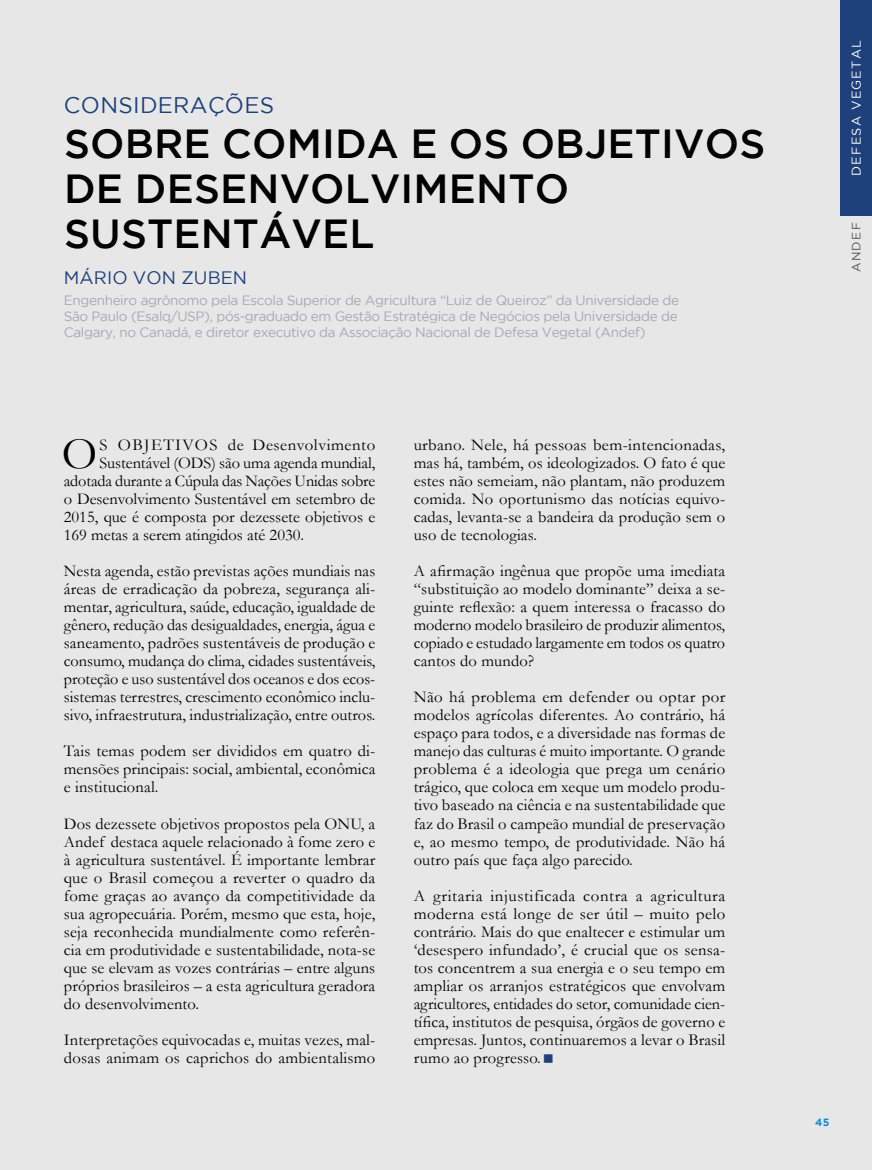
<style>
.page{position:relative;width:872px;height:1170px;background:#fff}
.page>*{position:absolute;margin:0;border:0;box-sizing:border-box;transform-origin:0 0}
.t1{font:45.3px "Garamond";color:#000}
.t2{font:500 40.5px/45px "Gotham";letter-spacing:.005em;color:#000}
.t3{font:22.5px "Gotham";letter-spacing:.015em;color:#1e407b}
.t4{font:18px "Gotham";letter-spacing:.005em;color:#1e407b}
.t5{font:16.5px/18px "Garamond";letter-spacing:.01em;color:#000;text-align:justify}
.t6{font:16.5px "Garamond";letter-spacing:-.01em;color:#000}
.t7{font:16.5px "Garamond";letter-spacing:.03em;color:#000}
.t8{font:13.5px/16.2px "Gotham";letter-spacing:-.025em;color:#a7a9ac;text-align:justify}
.t9{font:12.75px "Gotham";letter-spacing:.095em;color:#fff}
.t10{font:12px "Gotham";letter-spacing:.115em;color:#515254}
.t11{font:700 10.5px "Gotham";color:#0e8ece}
</style>
<div class="page">
<div style="left:0;top:0;width:872px;height:1169px;background:#e7e7e8"></div>
<div style="left:840px;top:0;width:32px;height:216px;background:#1e407b"></div>
<h3 class="t3" style="left:64px;top:92px;width:212px">CONSIDERAÇÕES</h3>
<h2 class="t2" style="left:64px;top:120px;width:702px">SOBRE COMIDA E OS OBJETIVOS<br>DE DESENVOLVIMENTO<br>SUSTENTÁVEL</h2>
<p class="t4" style="left:64px;top:268px;width:185px">MÁRIO VON ZUBEN</p>
<p class="t8" style="left:64px;top:291px;width:617px">Engenheiro agrônomo pela Escola Superior de Agricultura “Luiz de Queiroz” da Universidade de São Paulo (Esalq/USP), pós-graduado em Gestão Estratégica de Negócios pela Universidade de Calgary, no Canadá, e diretor executivo da Associação Nacional de Defesa Vegetal (Andef)</p>
<h1 class="t1" style="left:62px;top:427px;width:37px">O</h1>
<p class="t7" style="left:99px;top:435px;width:277px">S OBJETIVOS de Desenvolvimento</p>
<p class="t5" style="left:99px;top:454px;width:277px">Sustentável (ODS) são uma agenda mundial,</p>
<p class="t6" style="left:64px;top:471px;width:313px">adotada durante a Cúpula das Nações Unidas sobre</p>
<p class="t5" style="left:64px;top:490px;width:313px">o Desenvolvimento Sustentável em setembro de</p>
<p class="t5" style="left:64px;top:508px;width:313px">2015, que é composta por dezessete objetivos e</p>
<p class="t5" style="left:64px;top:526px;width:242px">169 metas a serem atingidos até 2030.</p>
<p class="t5" style="left:64px;top:562px;width:313px">Nesta agenda, estão previstas ações mundiais nas áreas de erradicação da pobreza, segurança ali&shy;mentar, agricultura, saúde, educação, igualdade de gênero, redução das desigualdades, energia, água e saneamento, padrões sustentáveis de produção e consumo, mudança do clima, cidades sustentáveis, proteção e uso sustentável dos oceanos e dos ecos&shy;sistemas terrestres, crescimento econômico inclu&shy;sivo, infraestrutura, industrialização, entre outros.</p>
<p class="t5" style="left:64px;top:742px;width:313px">Tais temas podem ser divididos em quatro di&shy;mensões principais: social, ambiental, econômica e institucional.</p>
<p class="t5" style="left:64px;top:814px;width:313px">Dos dezessete objetivos propostos pela ONU, a Andef destaca aquele relacionado à fome zero e à agricultura sustentável. É importante lembrar que o Brasil começou a reverter o quadro da fome graças ao avanço da competitividade da sua agropecuária. Porém, mesmo que esta, hoje, seja reconhecida mundialmente como referên&shy;cia em produtividade e sustentabilidade, nota-se que se elevam as vozes contrárias – entre alguns próprios brasileiros – a esta agricultura geradora do desenvolvimento.</p>
<p class="t5" style="left:64px;top:1030px;width:313px">Interpretações equivocadas e, muitas vezes, mal&shy;dosas animam os caprichos do ambientalismo</p>
<p class="t5" style="left:414px;top:436px;width:313px">urbano. Nele, há pessoas bem-intencionadas, mas há, também, os ideologizados. O fato é que estes não semeiam, não plantam, não produzem comida. No oportunismo das notícias equivo&shy;cadas, levanta-se a bandeira da produção sem o uso de tecnologias.</p>
<p class="t5" style="left:414px;top:562px;width:313px">A afirmação ingênua que propõe uma imediata “substituição ao modelo dominante” deixa a se&shy;guinte reflexão: a quem interessa o fracasso do moderno modelo brasileiro de produzir alimentos, copiado e estudado largamente em todos os quatro cantos do mundo?</p>
<p class="t5" style="left:414px;top:688px;width:313px">Não há problema em defender ou optar por modelos agrícolas diferentes. Ao contrário, há espaço para todos, e a diversidade nas formas de manejo das culturas é muito importante. O grande problema é a ideologia que prega um cenário trágico, que coloca em xeque um modelo produ&shy;tivo baseado na ciência e na sustentabilidade que faz do Brasil o campeão mundial de preservação e, ao mesmo tempo, de produtividade. Não há outro país que faça algo parecido.</p>
<p class="t5" style="left:414px;top:886px;width:313px">A gritaria injustificada contra a agricultura moderna está longe de ser útil – muito pelo contrário. Mais do que enaltecer e estimular um ‘desespero infundado’, é crucial que os sensa&shy;tos concentrem a sua energia e o seu tempo em ampliar os arranjos estratégicos que envolvam agricultores, entidades do setor, comunidade cien&shy;tífica, institutos de pesquisa, órgãos de governo e empresas. Juntos, continuaremos a levar o Brasil rumo ao progresso.</p>
<p class="t9" style="left:849px;top:176px;width:137px;rotate:-90deg">DEFESA VEGETAL</p>
<p class="t10" style="left:849px;top:272px;width:51px;rotate:-90deg">ANDEF</p>
<p class="t11" style="left:815px;top:1116px;width:16px">45</p>
</div>
